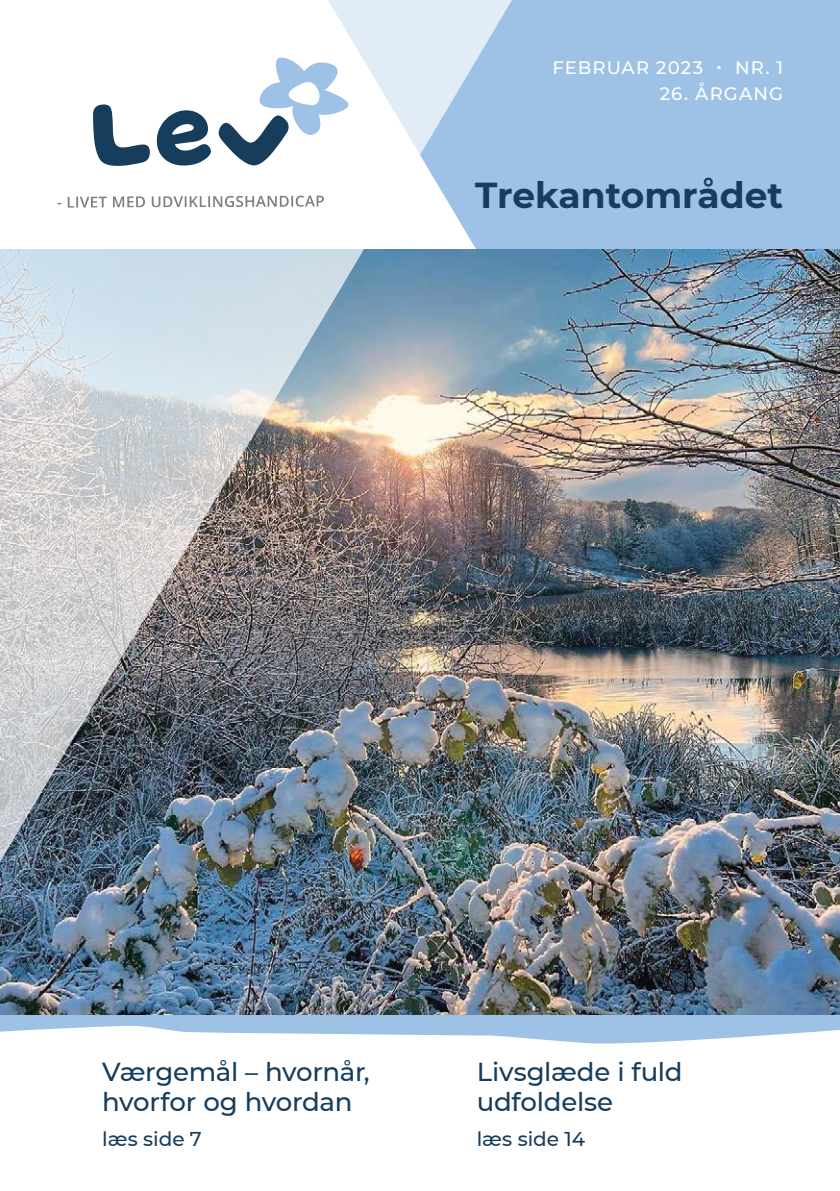
<style>
.page{position:relative;width:840px;height:1191px;background:#fff}
.page>*{position:absolute;margin:0;border:0;box-sizing:border-box;transform-origin:0 0}
.t1{font:700 36px "Montserrat";color:#173d5c}
.t2{font:500 26px/30px "Montserrat";letter-spacing:-.01em;color:#173d5c}
.t3{font:500 20px "Montserrat";color:#173d5c}
.t4{font:500 18px "Montserrat";letter-spacing:.065em;color:#fff}
</style>
<div class="page">
<div style="left:522px;top:0;width:317px;height:249px;background:#9dc2e6"></div>
<img style="left:0;top:249px;width:839px;height:766px">
<img style="left:0;top:0;width:522px;height:862px">
<svg style="left:68px;top:197px;width:39px;height:11px"></svg>
<svg style="left:113px;top:196px;width:32px;height:11px"></svg>
<svg style="left:152px;top:196px;width:171px;height:11px"></svg>
<svg style="left:218px;top:56px;width:134px;height:109px"></svg>
<svg style="left:93px;top:104px;width:57px;height:62px"></svg>
<svg style="left:156px;top:110px;width:55px;height:55px"></svg>
<svg style="left:0;top:1015px;width:839px;height:28px"></svg>
<p class="t4" style="left:552px;top:55px;width:232px">FEBRUAR 2023 • NR. 1</p>
<p class="t4" style="left:659px;top:81px;width:125px">26. ÅRGANG</p>
<h1 class="t1" style="left:475px;top:169px;width:309px">Trekantområdet</h1>
<p class="t2" style="left:102px;top:1056px;width:269px">Værgemål – hvornår, hvorfor og hvordan</p>
<p class="t3" style="left:102px;top:1124px;width:101px">læs side 7</p>
<p class="t2" style="left:476px;top:1056px;width:207px">Livsglæde i fuld udfoldelse</p>
<p class="t3" style="left:476px;top:1124px;width:110px">læs side 14</p>
</div>
